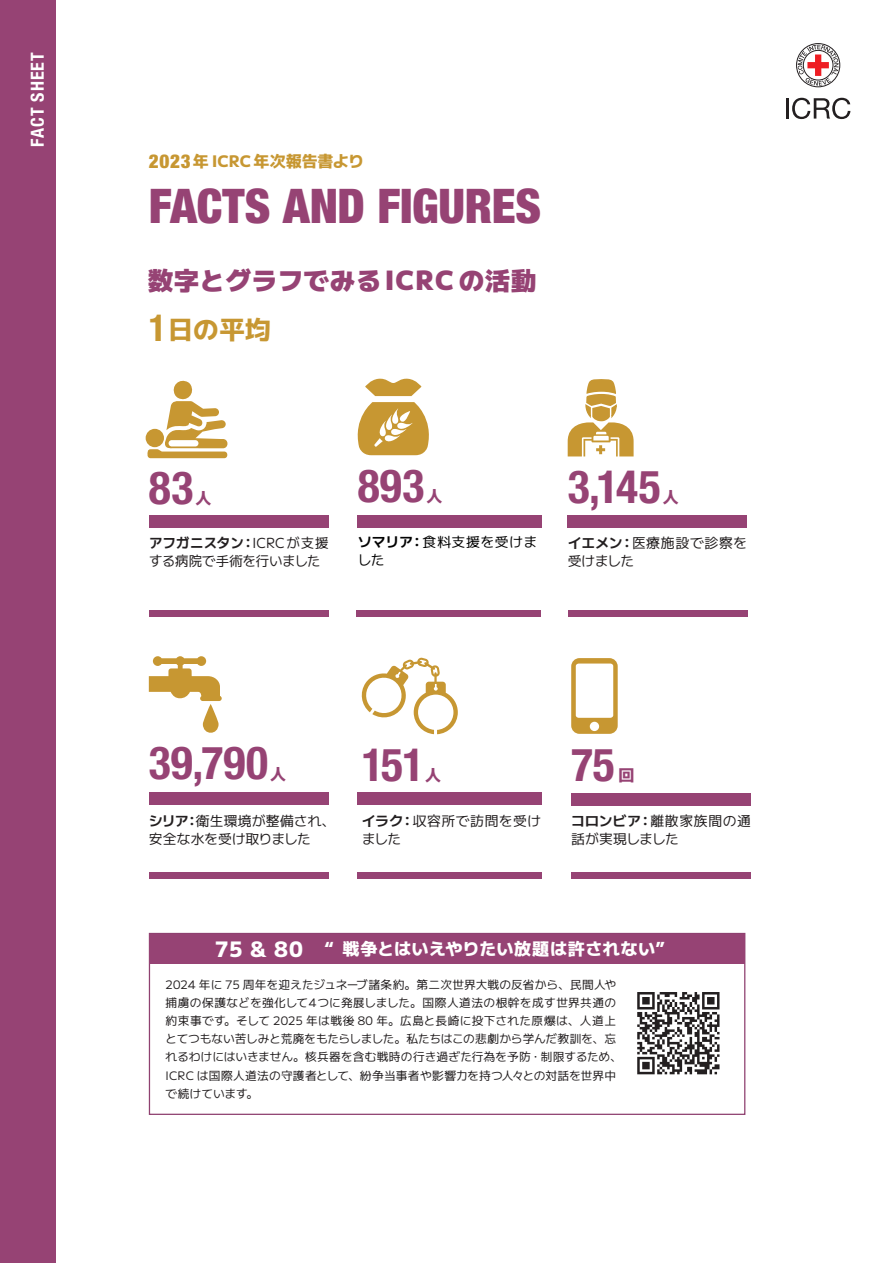
<style>
.page{position:relative;width:893px;height:1263px;background:#fff}
.page>*{position:absolute;margin:0;border:0;box-sizing:border-box;transform-origin:0 0}
.t1{font:900 condensed 47.85px "Helvetica Neue LT Std";letter-spacing:-.005em;color:#964374}
.t2{font:700 condensed 45.75px "Helvetica Neue LT Std";letter-spacing:.005em;color:#964374}
.t3{font:700 condensed 37.2px "Helvetica Neue LT Std";color:#c79732}
.t4{font:100 25.5px/49.7px "MPLUS2";letter-spacing:.02em;color:#964374}
.t5{font:900 condensed 19.2px "Helvetica Neue LT Std";color:#c79732}
.t6{font:700 condensed 18px "Helvetica Neue LT Std";letter-spacing:.05em;color:#fff}
.t7{font:100 16.95px "MPLUS2";letter-spacing:.025em;color:#fff}
.t8{font:100 15.9px "MPLUS2";letter-spacing:-.005em;color:#c79732}
.t9{font:100 15.9px "MPLUS2";color:#964374}
.t10{font:100 13.8px/18.1px "MPLUS2";letter-spacing:.01em;color:#231f20}
.t11{font:100 13.8px/18.1px "MPLUS2";letter-spacing:.03em;color:#030303}
.t12{font:100 11.7px/18px "MPLUS2";letter-spacing:.01em;color:#231f20}
.s1{font-size:26.55px}
.s2{color:#c79732}
.s3{font-size:21.3px}
</style>
<div class="page">
<div style="left:796px;top:43px;width:44px;height:44px;border:1px solid #231f20;border-radius:50%"></div>
<svg style="left:798px;top:45px;width:41px;height:41px"></svg>
<hr style="left:786px;top:98px;width:3px;height:21px;background:#231f20">
<svg style="left:792px;top:98px;width:58px;height:21px"></svg>
<div style="left:0;top:0;width:55px;height:1263px;background:#964374"></div>
<div style="left:149px;top:792px;width:179px;height:13px;background:#964374"></div>
<div style="left:149px;top:873px;width:179px;height:6px;background:#964374"></div>
<svg style="left:149px;top:656px;width:73px;height:77px"></svg>
<svg style="left:361px;top:657px;width:97px;height:77px"></svg>
<div style="left:357px;top:792px;width:184px;height:13px;background:#964374"></div>
<div style="left:357px;top:873px;width:184px;height:6px;background:#964374"></div>
<div style="left:571px;top:793px;width:180px;height:12px;background:#964374"></div>
<div style="left:571px;top:873px;width:180px;height:6px;background:#964374"></div>
<svg style="left:571px;top:658px;width:47px;height:76px"></svg>
<div style="left:567px;top:516px;width:180px;height:12px;background:#964374"></div>
<div style="left:357px;top:516px;width:184px;height:12px;background:#964374"></div>
<div style="left:568px;top:611px;width:179px;height:6px;background:#964374"></div>
<div style="left:356px;top:611px;width:185px;height:6px;background:#964374"></div>
<div style="left:149px;top:516px;width:179px;height:12px;background:#964374"></div>
<div style="left:149px;top:611px;width:179px;height:6px;background:#964374"></div>
<svg style="left:568px;top:379px;width:66px;height:77px"></svg>
<svg style="left:357px;top:378px;width:72px;height:77px"></svg>
<div style="left:149px;top:933px;width:596px;height:182px;border:1px solid #8f4170"></div>
<div style="left:149px;top:934px;width:596px;height:30px;background:#964374"></div>
<svg style="left:637px;top:992px;width:82px;height:82px"></svg>
<svg style="left:147px;top:380px;width:80px;height:78px"></svg>
<h3 class="t6" style="left:26px;top:147px;width:96px;rotate:-90deg">FACT SHEET</h3>
<h3 class="t8" style="left:193px;top:148px;width:173px">年 ICRC 年次報告書より</h3>
<h3 class="t5" style="left:149px;top:149px;width:43px">2023</h3>
<h1 class="t1" style="left:149px;top:176px;width:394px">FACTS AND FIGURES</h1>
<h3 class="t4" style="left:168px;top:253px;width:370px;text-indent:-20px">数字とグラフでみる<span class="s1">ICRC</span> の活動<span class="s2">日の平均</span></h3>
<h3 class="t3" style="left:149px;top:305px;width:19px">1</h3>
<h2 class="t2" style="left:149px;top:460px;width:46px">83</h2>
<h3 class="t9" style="left:195px;top:486px;width:17px">人</h3>
<p class="t10" style="left:149px;top:533px;width:181px">アフガニスタン：ICRCが支援する病院で手術を行いました</p>
<h2 class="t2" style="left:358px;top:458px;width:68px">893</h2>
<h3 class="t9" style="left:426px;top:483px;width:17px">人</h3>
<p class="t11" style="left:358px;top:532px;width:181px">ソマリア：食料支援を受けました</p>
<h2 class="t2" style="left:568px;top:459px;width:95px">3,145</h2>
<h3 class="t9" style="left:663px;top:484px;width:17px">人</h3>
<p class="t10" style="left:568px;top:533px;width:181px">イエメン：医療施設で診察を受けました</p>
<h2 class="t2" style="left:149px;top:735px;width:121px">39,790</h2>
<h3 class="t9" style="left:270px;top:761px;width:17px">人</h3>
<p class="t10" style="left:149px;top:810px;width:188px">シリア：衛生環境が整備され、安全な水を受け取りました</p>
<h2 class="t2" style="left:362px;top:737px;width:64px">151</h2>
<h3 class="t9" style="left:425px;top:762px;width:17px">人</h3>
<p class="t10" style="left:362px;top:811px;width:181px">イラク：収容所で訪問を受けました</p>
<h2 class="t2" style="left:571px;top:737px;width:45px">75</h2>
<h3 class="t9" style="left:618px;top:762px;width:17px">回</h3>
<p class="t10" style="left:571px;top:811px;width:181px">コロンビア：離散家族間の通話が実現しました</p>
<h3 class="t7" style="left:215px;top:935px;width:452px"><span class="s3">75 &amp; 80</span> “ 戦争とはいえやりたい放題は許されない”</h3>
<p class="t12" style="left:166px;top:975px;width:458px">2024 年に 75 周年を迎えたジュネーブ諸条約。第二次世界大戦の反省から、民間人や捕虜の保護などを強化して４つに発展しました。国際人道法の根幹を成す世界共通の約束事です。そして 2025 年は戦後 80 年。広島と長崎に投下された原爆は、人道上とてつもない苦しみと荒廃をもたらしました。私たちはこの悲劇から学んだ教訓を、忘れるわけにはいきません。核兵器を含む戦時の行き過ぎた行為を予防・制限するため、ICRC は国際人道法の守護者として、紛争当事者や影響力を持つ人々との対話を世界中で続けています。</p>
</div>
